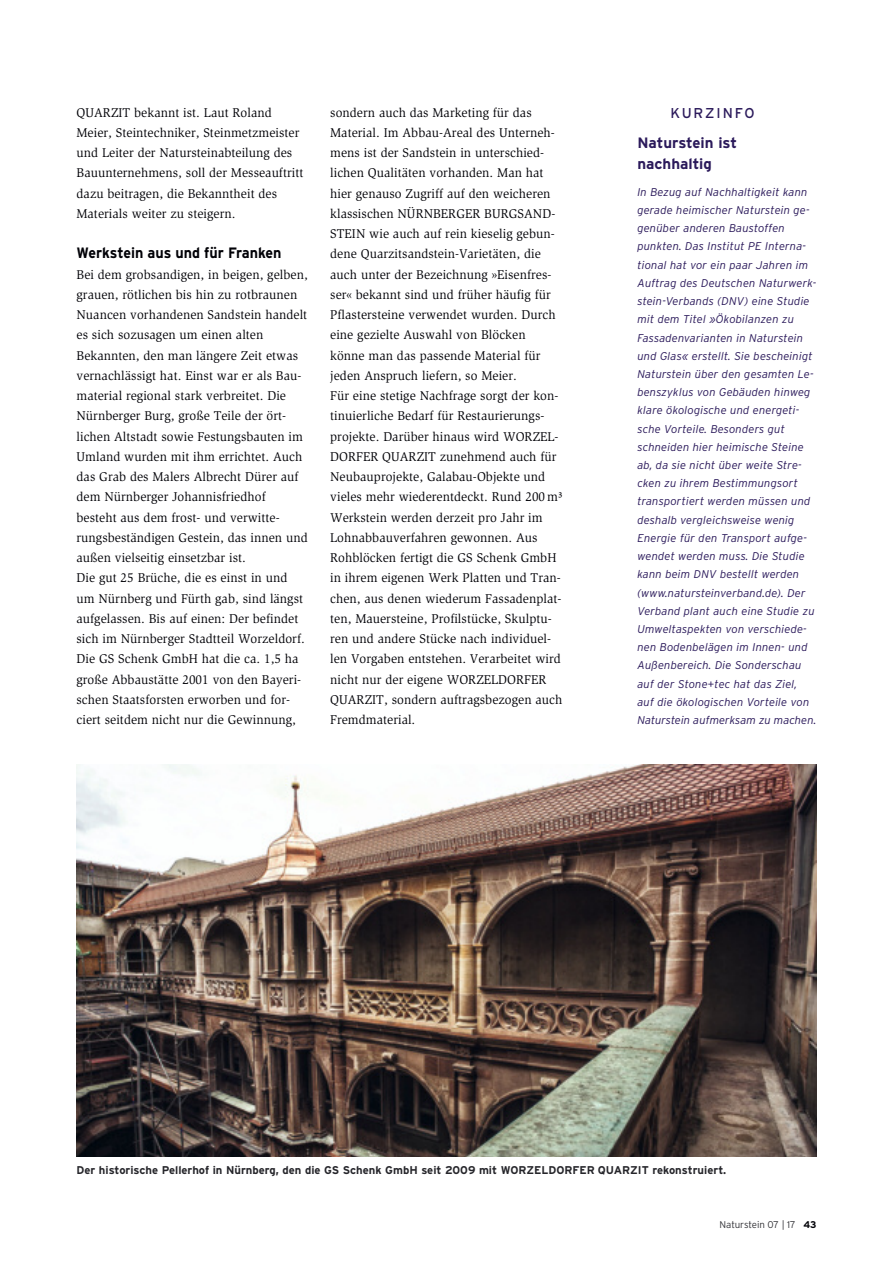
<style>
.page{position:relative;width:893px;height:1263px;background:#fff}
.page>*{position:absolute;margin:0;border:0;box-sizing:border-box;transform-origin:0 0}
.t1{font:700 15px "Interstate";color:#000006;scale:.95 1}
.t2{font:700 15px/21.1px "Interstate";color:#2b1a5b}
.t3{font:14.25px "Interstate";letter-spacing:.13em;color:#2b1a5b}
.t4{font:13.05px/20.2px "Slimbach Std";letter-spacing:.005em;color:#000006}
.t5{font:italic 300 11.25px/18.1px "Interstate";letter-spacing:.015em;color:#2b1a5b}
.t6{font:700 11.25px "Interstate";color:#26262b}
.t7{font:300 9.75px "Interstate";letter-spacing:-.005em;color:#333338}
.s1{font-weight:700;color:#000006}
</style>
<div class="page">
<img style="left:77px;top:765px;width:739px;height:392px">
<p class="t4" style="left:77px;top:103px;width:228px">QUARZIT bekannt ist. Laut Roland Meier, Steintechniker, Steinmetzmeister und Leiter der Natursteinabteilung des Bauunternehmens, soll der Messeauftritt dazu beitragen, die Bekanntheit des Materials weiter zu steigern.</p>
<p class="t1" style="left:77px;top:245px;width:217px">Werkstein aus und für Franken</p>
<p class="t4" style="left:77px;top:265px;width:233px">Bei dem grobsandigen, in beigen, gelben, grauen, rötlichen bis hin zu rotbraunen Nuancen vorhandenen Sandstein handelt es sich sozusagen um einen alten Bekannten, den man längere Zeit etwas vernachlässigt hat. Einst war er als Bau&shy;material regional stark verbreitet. Die Nürnberger Burg, große Teile der ört&shy;lichen Altstadt sowie Festungsbauten im Umland wurden mit ihm errichtet. Auch das Grab des Malers Albrecht Dürer auf dem Nürnberger Johannisfriedhof besteht aus dem frost- und verwitte&shy;rungsbeständigen Gestein, das innen und außen vielseitig einsetzbar ist.<br>Die gut 25 Brüche, die es einst in und um Nürnberg und Fürth gab, sind längst aufgelassen. Bis auf einen: Der befindet sich im Nürnberger Stadtteil Worzeldorf.<br>Die GS Schenk GmbH hat die ca. 1,5 ha große Abbaustätte 2001 von den Bayeri&shy;schen Staatsforsten erworben und for&shy;ciert seitdem nicht nur die Gewinnung,</p>
<p class="t4" style="left:330px;top:103px;width:234px">sondern auch das Marketing für das Material. Im Abbau-Areal des Unterneh&shy;mens ist der Sandstein in unterschied&shy;lichen Qualitäten vorhanden. Man hat hier genauso Zugriff auf den weicheren klassischen NÜRNBERGER BURGSAND-STEIN wie auch auf rein kieselig gebun&shy;dene Quarzitsandstein-Varietäten, die auch unter der Bezeichnung »Eisenfres&shy;ser« bekannt sind und früher häufig für Pflastersteine verwendet wurden. Durch eine gezielte Auswahl von Blöcken könne man das passende Material für jeden Anspruch liefern, so Meier.<br>Für eine stetige Nachfrage sorgt der kon&shy;tinuierliche Bedarf für Restaurierungs&shy;projekte. Darüber hinaus wird WORZEL-DORFER QUARZIT zunehmend auch für Neubauprojekte, Galabau-Objekte und vieles mehr wiederentdeckt. Rund 200 m³<br>Werkstein werden derzeit pro Jahr im Lohnabbauverfahren gewonnen. Aus Rohblöcken fertigt die GS Schenk GmbH in ihrem eigenen Werk Platten und Tran&shy;chen, aus denen wiederum Fassadenplat&shy;ten, Mauersteine, Profilstücke, Skulptu&shy;ren und andere Stücke nach individuel&shy;len Vorgaben entstehen. Verarbeitet wird nicht nur der eigene WORZELDORFER QUARZIT, sondern auftragsbezogen auch Fremdmaterial.</p>
<p class="t3" style="left:670px;top:105px;width:86px">KURZINFO</p>
<p class="t2" style="left:637px;top:132px;width:101px">Naturstein ist nachhaltig</p>
<p class="t5" style="left:637px;top:183px;width:180px">In Bezug auf Nachhaltigkeit kann gerade heimischer Naturstein ge&shy;genüber anderen Baustoffen punkten. Das Institut PE Interna&shy;tional hat vor ein paar Jahren im<br>Auftrag des Deutschen Naturwerk&shy;stein-Verbands (DNV) eine Studie mit dem Titel »Ökobilanzen zu<br>Fassadenvarianten in Naturstein und Glas« erstellt. Sie bescheinigt<br>Naturstein über den gesamten Le&shy;benszyklus von Gebäuden hinweg klare ökologische und energeti&shy;sche Vorteile. Besonders gut schneiden hier heimische Steine ab, da sie nicht über weite Stre&shy;cken zu ihrem Bestimmungsort transportiert werden müssen und deshalb vergleichsweise wenig<br>Energie für den Transport aufge&shy;wendet werden muss. Die Studie kann beim DNV bestellt werden (www.natursteinverband.de). Der<br>Verband plant auch eine Studie zu<br>Umweltaspekten von verschiede&shy;nen Bodenbelägen im Innen- und<br>Außenbereich. Die Sonderschau auf der Stone+tec hat das Ziel, auf die ökologischen Vorteile von<br>Naturstein aufmerksam zu machen.</p>
<p class="t6" style="left:77px;top:1164px;width:651px">Der historische Pellerhof in Nürnberg, den die GS Schenk GmbH seit 2009 mit WORZELDORFER QUARZIT rekonstruiert.</p>
<p class="t7" style="left:719px;top:1219px;width:98px">Naturstein 07 | 17 <span class="s1">43</span></p>
</div>
